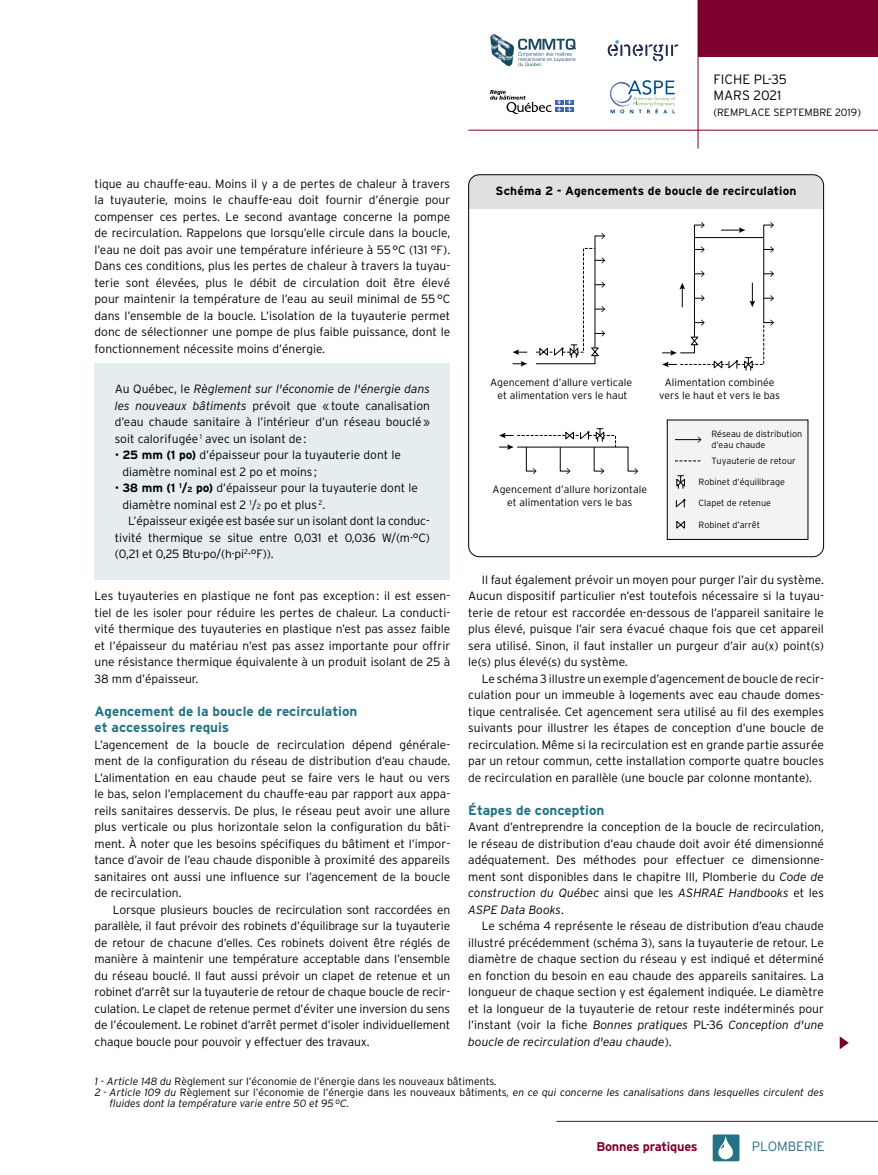
<style>
.page{position:relative;width:878px;height:1175px;background:#fff}
.page>*{position:absolute;margin:0;border:0;box-sizing:border-box;transform-origin:0 0}
.t1{font:700 13.5px/16.5px "Interstate";color:#247186}
.t2{font:300 13.5px/16px "Interstate";color:#000}
.t3{font:300 13.5px "Interstate";color:#247186}
.t4{font:700 12.75px "Interstate";letter-spacing:-.02em;color:#810230}
.t5{font:300 12px/16.5px "Interstate";color:#000;text-align:justify}
.t6{font:700 12px "Interstate";letter-spacing:.015em;color:#000}
.t7{font:300 12px "Interstate";letter-spacing:-.02em;color:#000}
.t8{font:300 10.5px/12.6px "Interstate";color:#000;text-align:center}
.t9{font:italic 300 10.5px "Interstate";color:#000}
.t10{font:300 9px/10.8px "Interstate";color:#000}
.s1{font-style:italic}
.s2{font-weight:700}
.s3{font-weight:700;font-size:7.5px}
.s4{font-size:7.5px}
.s5{font-style:normal}
</style>
<div class="page">
<div style="left:698px;top:0;width:180px;height:57px;background:#7c002f"></div>
<hr style="left:697px;top:0;width:1px;height:148px;background:#7c002f">
<div style="left:712px;top:1134px;width:27px;height:27px;background:#247186;border-radius:2px"></div>
<svg style="left:718px;top:1136px;width:15px;height:23px"></svg>
<hr style="left:556px;top:1120px;width:322px;height:1px;background:#7c002f">
<hr style="left:468px;top:130px;width:410px;height:1px;background:#7c002f">
<svg style="left:490px;top:34px;width:86px;height:32px"></svg>
<svg style="left:565px;top:100px;width:8px;height:5px"></svg>
<svg style="left:490px;top:90px;width:71px;height:24px"></svg>
<svg style="left:565px;top:107px;width:8px;height:5px"></svg>
<svg style="left:567px;top:100px;width:4px;height:12px"></svg>
<svg style="left:607px;top:40px;width:71px;height:21px"></svg>
<svg style="left:610px;top:80px;width:65px;height:33px"></svg>
<div style="left:667px;top:420px;width:141px;height:119px;background:#f3f3f3"></div>
<svg style="left:512px;top:349px;width:15px;height:6px"></svg>
<svg style="left:512px;top:361px;width:15px;height:5px"></svg>
<svg style="left:536px;top:233px;width:69px;height:131px"></svg>
<svg style="left:662px;top:222px;width:112px;height:148px"></svg>
<hr style="left:694px;top:237px;width:69px;height:1px;background:#000">
<svg style="left:499px;top:428px;width:139px;height:46px"></svg>
<svg style="left:675px;top:436px;width:26px;height:7px"></svg>
<svg style="left:675px;top:460px;width:26px;height:1px"></svg>
<svg style="left:676px;top:475px;width:9px;height:14px"></svg>
<svg style="left:676px;top:521px;width:9px;height:8px"></svg>
<svg style="left:675px;top:499px;width:10px;height:9px"></svg>
<div style="left:94px;top:363px;width:356px;height:217px;background:#e6edf0"></div>
<div style="left:469px;top:175px;width:354px;height:33px;background:#e0e0e0"></div>
<div style="left:468px;top:174px;width:356px;height:383px;border:1px solid #000;border-radius:11px"></div>
<svg style="left:839px;top:1036px;width:9px;height:13px"></svg>
<p class="t5" style="left:94px;top:175px;width:357px">tique au chauffe-eau. Moins il y a de pertes de chaleur à travers la tuyauterie, moins le chauffe-eau doit fournir d’énergie pour compenser ces pertes. Le second avantage concerne la pompe de recirculation. Rappelons que lorsqu’elle circule dans la boucle, l’eau ne doit pas avoir une température inférieure à 55°C (131 °F).<br>Dans ces conditions, plus les pertes de chaleur à travers la tuyau&shy;terie sont élevées, plus le débit de circulation doit être élevé pour maintenir la température de l’eau au seuil minimal de 55°C dans l’ensemble de la boucle. L’isolation de la tuyauterie permet donc de sélectionner une pompe de plus faible puissance, dont le fonctionnement nécessite moins d’énergie.</p>
<p class="t5" style="left:115px;top:380px;width:317px">Au Québec, le <span class="s1">Règlement sur l'économie de l'énergie dans les nouveaux bâtiments</span> prévoit que «toute canalisation d’eau chaude sanitaire à l’intérieur d’un réseau bouclé» soit calorifugée <sup>1</sup> avec un isolant de:</p>
<p class="t5" style="left:122px;top:446px;width:280px;text-indent:-8px">• <span class="s2">25 mm (1 po)</span> d’épaisseur pour la tuyauterie dont le diamètre nominal est 2 po et moins ;</p>
<p class="t5" style="left:115px;top:479px;width:304px">• <span class="s2">38 mm (1</span> <sup>1</sup><span class="s2">/</span><span class="s3">2</span> <span class="s2">po)</span> d’épaisseur pour la tuyauterie dont le</p>
<p class="t5" style="left:122px;top:496px;width:204px">diamètre nominal est 2 <sup>1</sup>/<span class="s4">2</span> po et plus <sup>2</sup>.</p>
<p class="t5" style="left:128px;top:512px;width:303px">L’épaisseur exigée est basée sur un isolant dont la conduc-</p>
<p class="t5" style="left:115px;top:529px;width:316px">tivité thermique se situe entre 0,031 et 0,036 W/(m·°C)</p>
<p class="t7" style="left:115px;top:547px;width:160px">(0,21 et 0,25 Btu·po/(h·pi<sup>2</sup>·°F)).</p>
<p class="t2" style="left:713px;top:71px;width:75px">FICHE PL-35<br>MARS 2021</p>
<p class="t8" style="left:713px;top:106px;width:149px">(REMPLACE SEPTEMBRE 2019)</p>
<p class="t6" style="left:495px;top:184px;width:302px">Schéma 2 - Agencements de boucle de recirculation</p>
<p class="t8" style="left:490px;top:376px;width:143px">Agencement d’allure verticale et alimentation vers le haut</p>
<p class="t8" style="left:492px;top:483px;width:156px">Agencement d’allure horizontale et alimentation vers le bas</p>
<p class="t8" style="left:659px;top:376px;width:123px">Alimentation combinée vers le haut et vers le bas</p>
<p class="t10" style="left:711px;top:428px;width:92px">Réseau de distribution d’eau chaude</p>
<p class="t10" style="left:711px;top:455px;width:86px">Tuyauterie de retour</p>
<p class="t10" style="left:698px;top:476px;width:88px">Robinet d’équilibrage</p>
<p class="t10" style="left:698px;top:519px;width:63px">Robinet d’arrêt</p>
<p class="t10" style="left:698px;top:498px;width:74px">Clapet de retenue</p>
<p class="t5" style="left:468px;top:571px;width:357px;text-indent:14px">Il faut également prévoir un moyen pour purger l’air du système.<br>Aucun dispositif particulier n’est toutefois nécessaire si la tuyau&shy;terie de retour est raccordée en-dessous de l’appareil sanitaire le plus élevé, puisque l’air sera évacué chaque fois que cet appareil sera utilisé. Sinon, il faut installer un purgeur d’air au(x) point(s) le(s) plus élevé(s) du système.</p>
<p class="t5" style="left:468px;top:670px;width:357px;text-indent:14px">Le schéma 3 illustre un exemple d’agencement de boucle de recir&shy;culation pour un immeuble à logements avec eau chaude domes&shy;tique centralisée. Cet agencement sera utilisé au fil des exemples suivants pour illustrer les étapes de conception d’une boucle de recirculation. Même si la recirculation est en grande partie assurée par un retour commun, cette installation comporte quatre boucles de recirculation en parallèle (une boucle par colonne montante).</p>
<p class="t1" style="left:468px;top:801px;width:138px">Étapes de conception</p>
<p class="t5" style="left:468px;top:818px;width:357px">Avant d’entreprendre la conception de la boucle de recirculation, le réseau de distribution d’eau chaude doit avoir été dimensionné adéquatement. Des méthodes pour effectuer ce dimensionne&shy;ment sont disponibles dans le chapitre III, Plomberie du <span class="s1">Code de construction du Québec</span> ainsi que les <span class="s1">ASHRAE Handbooks</span> et les <span class="s1">ASPE Data Books</span>.</p>
<p class="t5" style="left:468px;top:917px;width:357px;text-indent:14px">Le schéma 4 représente le réseau de distribution d’eau chaude illustré précédemment (schéma 3), sans la tuyauterie de retour. Le diamètre de chaque section du réseau y est indiqué et déterminé en fonction du besoin en eau chaude des appareils sanitaires. La longueur de chaque section y est également indiquée. Le diamètre et la longueur de la tuyauterie de retour reste indéterminés pour l’instant (voir la fiche <span class="s1">Bonnes pratiques</span> PL-36 <span class="s1">Conception d'une boucle de recirculation d'eau chaude</span>).</p>
<p class="t8" style="left:95px;top:1074px;width:403px"><span class="s1">1 - Article 148 du</span> Règlement sur l’économie de l’énergie dans les nouveaux bâtiments<span class="s1">.</span></p>
<p class="t9" style="left:95px;top:1086px;width:730px">2 - Article 109 du <span class="s5">Règlement sur l’économie de l’énergie dans les nouveaux bâtiments</span>, en ce qui concerne les canalisations dans lesquelles circulent des</p>
<p class="t9" style="left:110px;top:1097px;width:241px">fluides dont la température varie entre 50 et 95ºC.</p>
<p class="t5" style="left:94px;top:587px;width:357px">Les tuyauteries en plastique ne font pas exception: il est essen&shy;tiel de les isoler pour réduire les pertes de chaleur. La conducti&shy;vité thermique des tuyauteries en plastique n’est pas assez faible et l’épaisseur du matériau n’est pas assez importante pour offrir une résistance thermique équivalente à un produit isolant de 25 à 38 mm d’épaisseur.</p>
<p class="t1" style="left:94px;top:702px;width:264px">Agencement de la boucle de recirculation et accessoires requis</p>
<p class="t5" style="left:94px;top:736px;width:357px">L’agencement de la boucle de recirculation dépend générale&shy;ment de la configuration du réseau de distribution d’eau chaude.<br>L’alimentation en eau chaude peut se faire vers le haut ou vers le bas, selon l’emplacement du chauffe-eau par rapport aux appa&shy;reils sanitaires desservis. De plus, le réseau peut avoir une allure plus verticale ou plus horizontale selon la configuration du bâti&shy;ment. À noter que les besoins spécifiques du bâtiment et l’impor&shy;tance d’avoir de l’eau chaude disponible à proximité des appareils sanitaires ont aussi une influence sur l’agencement de la boucle de recirculation.</p>
<p class="t5" style="left:94px;top:901px;width:357px;text-indent:18px">Lorsque plusieurs boucles de recirculation sont raccordées en parallèle, il faut prévoir des robinets d’équilibrage sur la tuyauterie de retour de chacune d’elles. Ces robinets doivent être réglés de manière à maintenir une température acceptable dans l’ensemble du réseau bouclé. Il faut aussi prévoir un clapet de retenue et un robinet d’arrêt sur la tuyauterie de retour de chaque boucle de recir&shy;culation. Le clapet de retenue permet d’éviter une inversion du sens de l’écoulement. Le robinet d’arrêt permet d’isoler individuellement chaque boucle pour pouvoir y effectuer des travaux.</p>
<p class="t4" style="left:596px;top:1139px;width:103px">Bonnes pratiques</p>
<p class="t3" style="left:751px;top:1139px;width:74px">PLOMBERIE</p>
</div>
